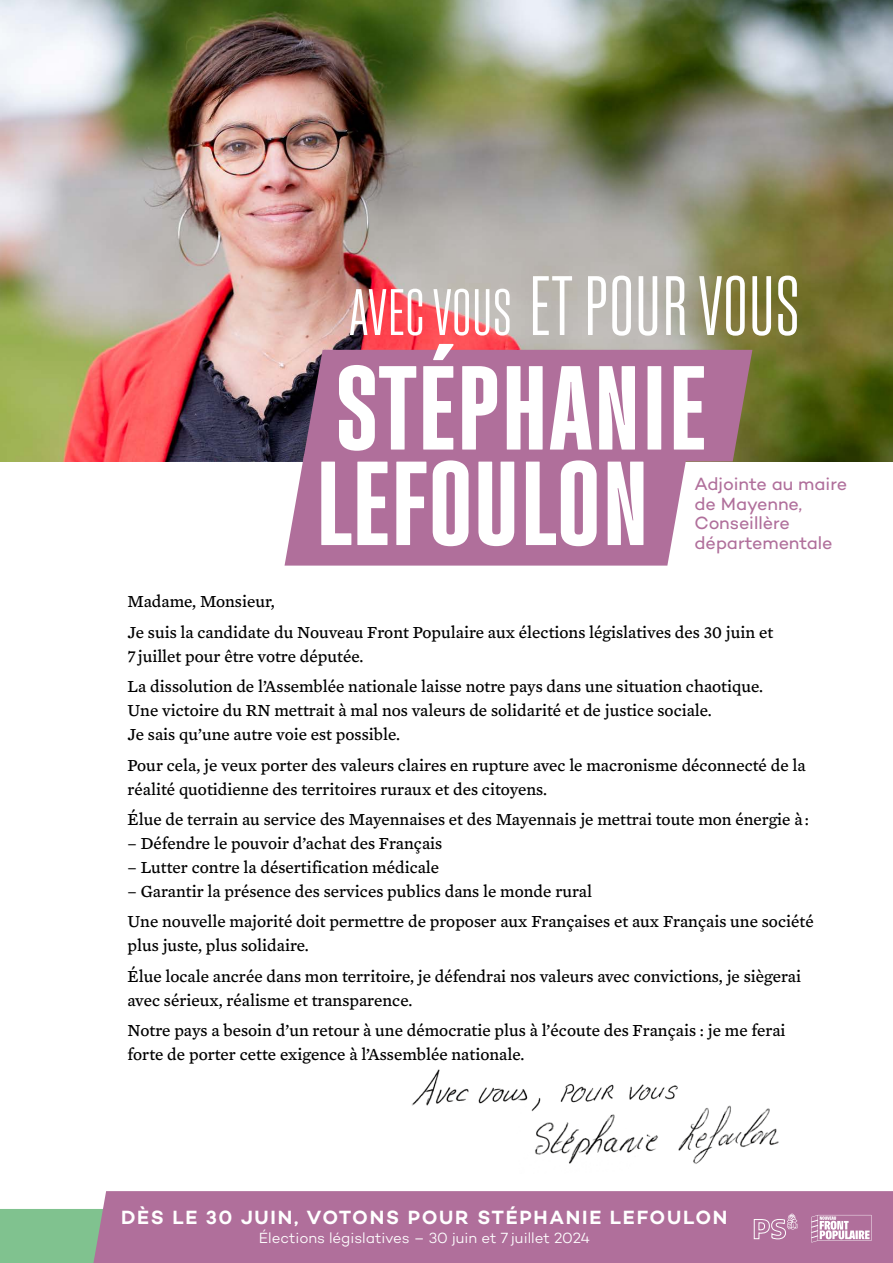
<style>
.page{position:relative;width:893px;height:1263px;background:#fff}
.page>*{position:absolute;margin:0;border:0;box-sizing:border-box;transform-origin:0 0}
.t1{font:600 condensed 118.2px/95.4px "Fixture";color:#fff}
.t2{font:300 condensed 83.7px "Fixture";color:#fff}
.t3{font:600 19.5px "Campton";letter-spacing:.09em;color:#fff}
.t4{font:18px/19.5px "Campton";color:#b06f9b}
.t5{font:17.25px/30.5px "Mercury Text G4 Roman";color:#000}
.t6{font:300 15px "Campton";color:#fff}
.s1{font-size:65.25px}
</style>
<div class="page">
<img style="left:0;top:0;width:893px;height:461px">
<div style="left:103px;top:1191px;width:790px;height:72px;background:#b06f9b"></div>
<svg style="left:0;top:1209px;width:797px;height:54px;background:#aa7a9a"></svg>
<div style="left:303px;top:350px;width:449px;height:111px;background:#b06f9b"></div>
<div style="left:285px;top:454px;width:402px;height:112px;background:#b06f9b"></div>
<svg style="left:811px;top:1215px;width:61px;height:27px"></svg>
<img style="left:535px;top:1105px;width:244px;height:59px">
<img style="left:411px;top:1069px;width:301px;height:45px">
<h2 class="t2" style="left:349px;top:255px;width:452px"><span class="s1">AVEC VOUS</span> ET POUR VOUS</h2>
<h1 class="t1" style="left:315px;top:362px;width:393px">STÉPHANIE<br>LEFOULON</h1>
<p class="t4" style="left:694px;top:474px;width:154px">Adjointe au maire de Mayenne,<br>Conseillère départementale</p>
<p class="t5" style="left:128px;top:586px;width:647px">Madame, Monsieur,<br>Je suis la candidate du Nouveau Front Populaire aux élections législatives des 30 juin et</p>
<p class="t5" style="left:128px;top:641px;width:637px">7 juillet pour être votre députée.<br>La dissolution de l’Assemblée nationale laisse notre pays dans une situation chaotique.</p>
<p class="t5" style="left:128px;top:698px;width:586px;line-height:24px">Une victoire du RN mettrait à mal nos valeurs de solidarité et de justice sociale.<br>Je sais qu’une autre voie est possible.</p>
<p class="t5" style="left:128px;top:753px;width:680px;line-height:24px">Pour cela, je veux porter des valeurs claires en rupture avec le macronisme déconnecté de la réalité quotidienne des territoires ruraux et des citoyens.</p>
<p class="t5" style="left:128px;top:804px;width:683px">Élue de terrain au service des Mayennaises et des Mayennais je mettrai toute mon énergie à :</p>
<p class="t5" style="left:128px;top:828px;width:316px">– Défendre le pouvoir d’achat des Français</p>
<p class="t5" style="left:128px;top:852px;width:313px">– Lutter contre la désertification médicale</p>
<p class="t5" style="left:128px;top:876px;width:688px">– Garantir la présence des services publics dans le monde rural<br>Une nouvelle majorité doit permettre de proposer aux Françaises et aux Français une société</p>
<p class="t5" style="left:128px;top:930px;width:675px">plus juste, plus solidaire.<br>Élue locale ancrée dans mon territoire, je défendrai nos valeurs avec convictions, je siègerai</p>
<p class="t5" style="left:128px;top:985px;width:659px">avec sérieux, réalisme et transparence.<br>Notre pays a besoin d’un retour à une démocratie plus à l’écoute des Français : je me ferai</p>
<p class="t5" style="left:128px;top:1039px;width:398px">forte de porter cette exigence à l’Assemblée nationale.</p>
<p class="t3" style="left:121px;top:1205px;width:608px">DÈS LE 30 JUIN, VOTONS POUR STÉPHANIE LEFOULON</p>
<p class="t6" style="left:259px;top:1228px;width:333px">Élections législatives – 30 juin et 7 juillet 2024</p>
</div>
